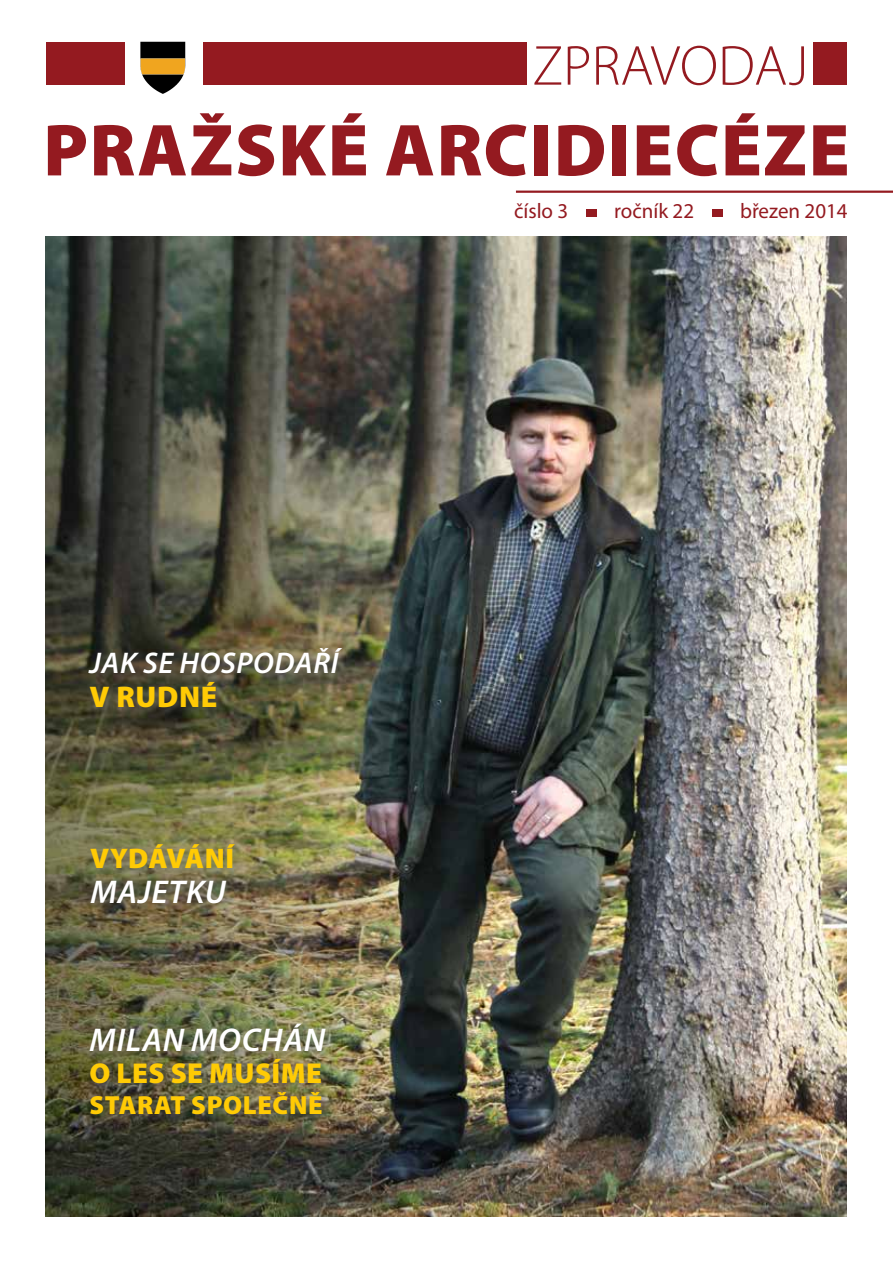
<style>
.page{position:relative;width:893px;height:1263px;background:#fff}
.page>*{position:absolute;margin:0;border:0;box-sizing:border-box;transform-origin:0 0}
.t1{font:900 74.25px "Myriad Pro";letter-spacing:.02em;color:#941a20}
.t2{font:300 56.85px "Myriad Pro";color:#941a20}
.t3{font:italic 600 33px "Myriad Pro";letter-spacing:.02em;color:#fff}
.t4{font:italic 600 30px "Myriad Pro";letter-spacing:.025em;color:#fff}
.t5{font:900 30px "Myriad Pro";letter-spacing:.025em;color:#ffcb05}
.t6{font:900 28.8px "Myriad Pro";letter-spacing:.015em;color:#ffcb05}
.t7{font:900 28.5px "Myriad Pro";letter-spacing:.005em;color:#ffcb05}
.t8{font:900 26.25px "Myriad Pro";letter-spacing:.025em;color:#ffcb05}
.t9{font:21.15px "Myriad Pro";color:#941a20}
</style>
<div class="page">
<img style="left:46px;top:236px;width:800px;height:980px">
<div style="left:83px;top:642px;width:271px;height:77px;background:#58595b;opacity:.28"></div>
<div style="left:84px;top:1018px;width:253px;height:108px;background:#58595b;opacity:.28"></div>
<div style="left:85px;top:839px;width:162px;height:75px;background:#58595b;opacity:.28"></div>
<div style="left:46px;top:42px;width:800px;height:43px;background:#941a20"></div>
<div style="left:527px;top:28px;width:286px;height:66px;background:#fff"></div>
<div style="left:125px;top:27px;width:77px;height:73px;background:#fff"></div>
<div style="left:586px;top:210px;width:10px;height:7px;background:#941a20"></div>
<div style="left:712px;top:210px;width:10px;height:7px;background:#941a20"></div>
<hr style="left:516px;top:191px;width:377px;height:2px;background:#941a20">
<svg style="left:140px;top:42px;width:46px;height:52px"></svg>
<h2 class="t2" style="left:532px;top:31px;width:277px">ZPRAVODAJ</h2>
<h1 class="t1" style="left:43px;top:101px;width:808px">PRAŽSKÉ ARCIDIECÉZE</h1>
<h3 class="t4" style="left:90px;top:643px;width:250px">JAK SE HOSPODAŘÍ</h3>
<h3 class="t5" style="left:90px;top:677px;width:129px">V RUDNÉ</h3>
<h3 class="t7" style="left:90px;top:839px;width:145px">VYDÁVÁNÍ</h3>
<h3 class="t3" style="left:90px;top:870px;width:137px">MAJETKU</h3>
<h3 class="t3" style="left:90px;top:1019px;width:237px">MILAN MOCHÁN</h3>
<h3 class="t6" style="left:90px;top:1054px;width:234px">O LES SE MUSÍME</h3>
<p class="t8" style="left:90px;top:1088px;width:235px">STARAT SPOLEČNĚ</p>
<p class="t9" style="left:514px;top:198px;width:56px">číslo 3</p>
<p class="t9" style="left:614px;top:198px;width:81px">ročník 22</p>
<p class="t9" style="left:740px;top:198px;width:109px">březen 2014</p>
</div>
